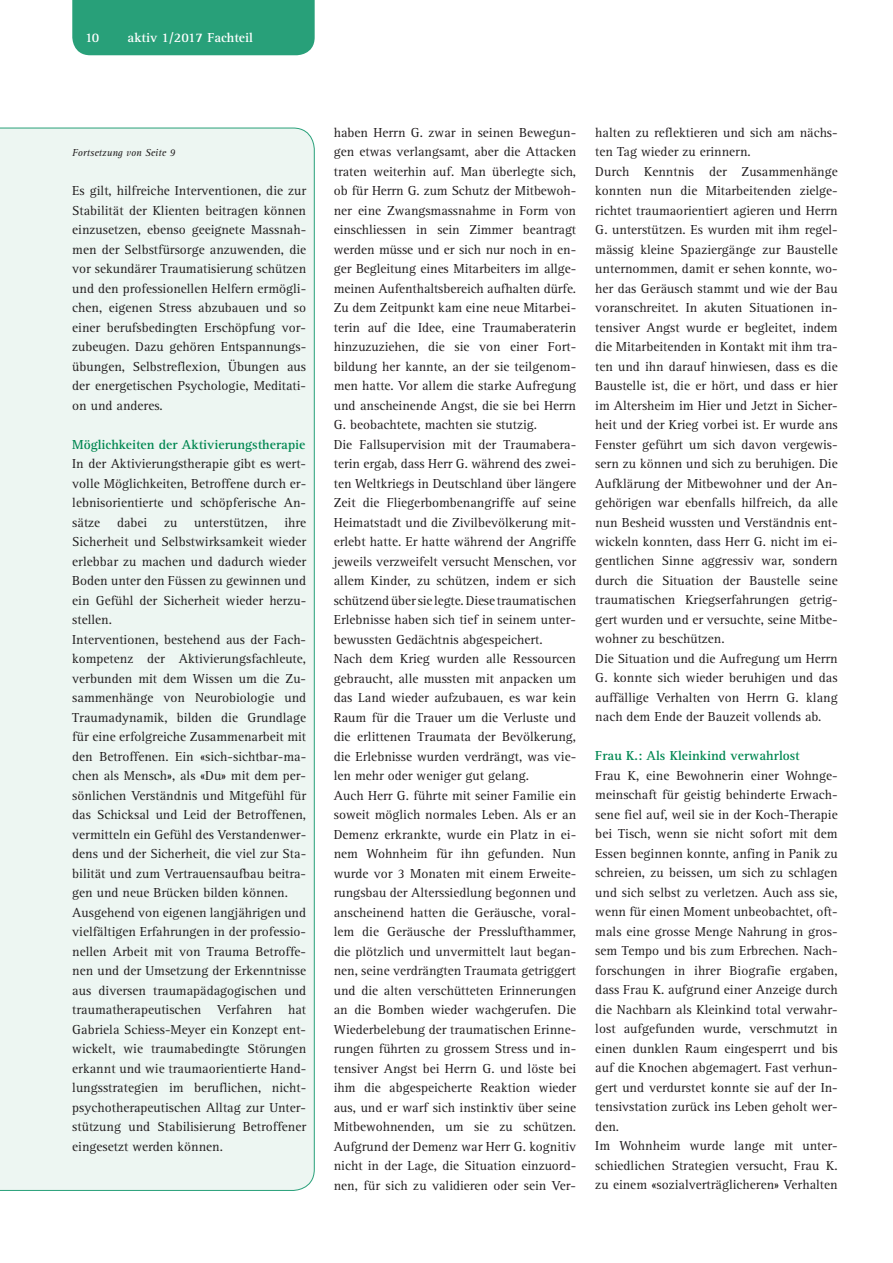
<style>
.page{position:relative;width:893px;height:1263px;background:#fff}
.page>*{position:absolute;margin:0;border:0;box-sizing:border-box;transform-origin:0 0}
.t1{font:13.5px/19.5px "Rotis Serif";color:#231f20}
.t2{font:700 13.5px "Rotis Serif";color:#008751}
.t3{font:700 13.5px "Rotis Serif";color:#fff}
.t4{font:italic 10.5px "Rotis Serif";color:#231f20}
</style>
<div class="page">
<div style="left:72px;top:0;width:243px;height:55px;background:#28a079"></div>
<div style="left:0;top:128px;width:315px;height:1063px;background:#edf6f2"></div>
<p class="t3" style="left:85px;top:30px;width:16px">10</p>
<p class="t3" style="left:128px;top:30px;width:127px">aktiv 1/2017 Fachteil</p>
<p class="t4" style="left:72px;top:147px;width:105px">Fortsetzung von Seite 9</p>
<p class="t1" style="left:72px;top:182px;width:235px;text-align:justify">Es gilt, hilfreiche Interventionen, die zur Stabilität der Klienten beitragen können einzusetzen, ebenso geeignete Massnah&shy;men der Selbstfürsorge anzuwenden, die vor sekundärer Traumatisierung schützen und den professionellen Helfern ermögli&shy;chen, eigenen Stress abzubauen und so einer berufsbedingten Erschöpfung vor&shy;zubeugen. Dazu gehören Entspannungs&shy;übungen, Selbstreflexion, Übungen aus der energetischen Psychologie, Meditati&shy;on und anderes.</p>
<p class="t2" style="left:72px;top:436px;width:235px">Möglichkeiten der Aktivierungstherapie</p>
<p class="t1" style="left:72px;top:454px;width:235px">In der Aktivierungstherapie gibt es wert&shy;volle Möglichkeiten, Betroffene durch er&shy;lebnisorientierte und schöpferische An&shy;sätze dabei zu unterstützen, ihre Sicherheit und Selbstwirksamkeit wieder erlebbar zu machen und dadurch wieder Boden unter den Füssen zu gewinnen und ein Gefühl der Sicherheit wieder herzu&shy;stellen.<br>Interventionen, bestehend aus der Fach&shy;kompetenz der Aktivierungsfachleute, verbunden mit dem Wissen um die Zu&shy;sammenhänge von Neurobiologie und Traumadynamik, bilden die Grundlage für eine erfolgreiche Zusammenarbeit mit den Betroffenen. Ein «sich-sichtbar-ma&shy;chen als Mensch», als «Du» mit dem per&shy;sönlichen Verständnis und Mitgefühl für das Schicksal und Leid der Betroffenen, vermitteln ein Gefühl des Verstandenwer&shy;dens und der Sicherheit, die viel zur Sta&shy;bilität und zum Vertrauensaufbau beitra&shy;gen und neue Brücken bilden können.<br>Ausgehend von eigenen langjährigen und vielfältigen Erfahrungen in der professio&shy;nellen Arbeit mit von Trauma Betroffe&shy;nen und der Umsetzung der Erkenntnisse aus diversen traumapädagogischen und traumatherapeutischen Verfahren hat Gabriela Schiess-Meyer ein Konzept ent&shy;wickelt, wie traumabedingte Störungen erkannt und wie traumaorientierte Hand&shy;lungsstrategien im beruflichen, nicht&shy;psychotherapeutischen Alltag zur Unter&shy;stützung und Stabilisierung Betroffener eingesetzt werden können.</p>
<p class="t1" style="left:334px;top:123px;width:244px">haben Herrn G. zwar in seinen Bewegun&shy;gen etwas verlangsamt, aber die Attacken traten weiterhin auf. Man überlegte sich, ob für Herrn G. zum Schutz der Mitbewoh&shy;ner eine Zwangsmassnahme in Form von einschliessen in sein Zimmer beantragt werden müsse und er sich nur noch in en&shy;ger Begleitung eines Mitarbeiters im allge&shy;meinen Aufenthaltsbereich aufhalten dürfe.<br>Zu dem Zeitpunkt kam eine neue Mitarbei&shy;terin auf die Idee, eine Traumaberaterin hinzuzuziehen, die sie von einer Fort&shy;bildung her kannte, an der sie teilgenom&shy;men hatte. Vor allem die starke Aufregung und anscheinende Angst, die sie bei Herrn G. beobachtete, machten sie stutzig.<br>Die Fallsupervision mit der Traumabera&shy;terin ergab, dass Herr G. während des zwei&shy;ten Weltkriegs in Deutschland über längere Zeit die Fliegerbombenangriffe auf seine Heimatstadt und die Zivilbevölkerung mit&shy;erlebt hatte. Er hatte während der Angriffe jeweils verzweifelt versucht Menschen, vor allem Kinder, zu schützen, indem er sich schützend über sie legte. Diese traumatischen Erlebnisse haben sich tief in seinem unter&shy;bewussten Gedächtnis abgespeichert.<br>Nach dem Krieg wurden alle Ressourcen gebraucht, alle mussten mit anpacken um das Land wieder aufzubauen, es war kein Raum für die Trauer um die Verluste und die erlittenen Traumata der Bevölkerung, die Erlebnisse wurden verdrängt, was vie&shy;len mehr oder weniger gut gelang.<br>Auch Herr G. führte mit seiner Familie ein soweit möglich normales Leben. Als er an Demenz erkrankte, wurde ein Platz in ei&shy;nem Wohnheim für ihn gefunden. Nun wurde vor 3 Monaten mit einem Erweite&shy;rungsbau der Alterssiedlung begonnen und anscheinend hatten die Geräusche, voral&shy;lem die Geräusche der Presslufthammer, die plötzlich und unvermittelt laut began&shy;nen, seine verdrängten Traumata getriggert und die alten verschütteten Erinnerungen an die Bomben wieder wachgerufen. Die Wiederbelebung der traumatischen Erinne&shy;rungen führten zu grossem Stress und in&shy;tensiver Angst bei Herrn G. und löste bei ihm die abgespeicherte Reaktion wieder aus, und er warf sich instinktiv über seine Mitbewohnenden, um sie zu schützen.<br>Aufgrund der Demenz war Herr G. kognitiv nicht in der Lage, die Situation einzuord&shy;nen, für sich zu validieren oder sein Ver-</p>
<p class="t1" style="left:595px;top:123px;width:244px">halten zu reflektieren und sich am nächs&shy;ten Tag wieder zu erinnern.<br>Durch Kenntnis der Zusammenhänge konnten nun die Mitarbeitenden zielge&shy;richtet traumaorientiert agieren und Herrn G. unterstützen. Es wurden mit ihm regel&shy;mässig kleine Spaziergänge zur Baustelle unternommen, damit er sehen konnte, wo&shy;her das Geräusch stammt und wie der Bau voranschreitet. In akuten Situationen in&shy;tensiver Angst wurde er begleitet, indem die Mitarbeitenden in Kontakt mit ihm tra&shy;ten und ihn darauf hinwiesen, dass es die Baustelle ist, die er hört, und dass er hier im Altersheim im Hier und Jetzt in Sicher&shy;heit und der Krieg vorbei ist. Er wurde ans Fenster geführt um sich davon vergewis&shy;sern zu können und sich zu beruhigen. Die Aufklärung der Mitbewohner und der An&shy;gehörigen war ebenfalls hilfreich, da alle nun Besheid wussten und Verständnis ent&shy;wickeln konnten, dass Herr G. nicht im ei&shy;gentlichen Sinne aggressiv war, sondern durch die Situation der Baustelle seine traumatischen Kriegserfahrungen getrig&shy;gert wurden und er versuchte, seine Mitbe&shy;wohner zu beschützen.<br>Die Situation und die Aufregung um Herrn G. konnte sich wieder beruhigen und das auffällige Verhalten von Herrn G. klang nach dem Ende der Bauzeit vollends ab.</p>
<p class="t2" style="left:595px;top:748px;width:206px">Frau K.: Als Kleinkind verwahrlost</p>
<p class="t1" style="left:595px;top:766px;width:244px">Frau K, eine Bewohnerin einer Wohnge&shy;meinschaft für geistig behinderte Erwach&shy;sene fiel auf, weil sie in der Koch-Therapie bei Tisch, wenn sie nicht sofort mit dem Essen beginnen konnte, anfing in Panik zu schreien, zu beissen, um sich zu schlagen und sich selbst zu verletzen. Auch ass sie, wenn für einen Moment unbeobachtet, oft&shy;mals eine grosse Menge Nahrung in gros&shy;sem Tempo und bis zum Erbrechen. Nach&shy;forschungen in ihrer Biografie ergaben, dass Frau K. aufgrund einer Anzeige durch die Nachbarn als Kleinkind total verwahr&shy;lost aufgefunden wurde, verschmutzt in einen dunklen Raum eingesperrt und bis auf die Knochen abgemagert. Fast verhun&shy;gert und verdurstet konnte sie auf der In&shy;tensivstation zurück ins Leben geholt wer&shy;den.<br>Im Wohnheim wurde lange mit unter&shy;schiedlichen Strategien versucht, Frau K. zu einem «sozialverträglicheren» Verhalten</p>
</div>
